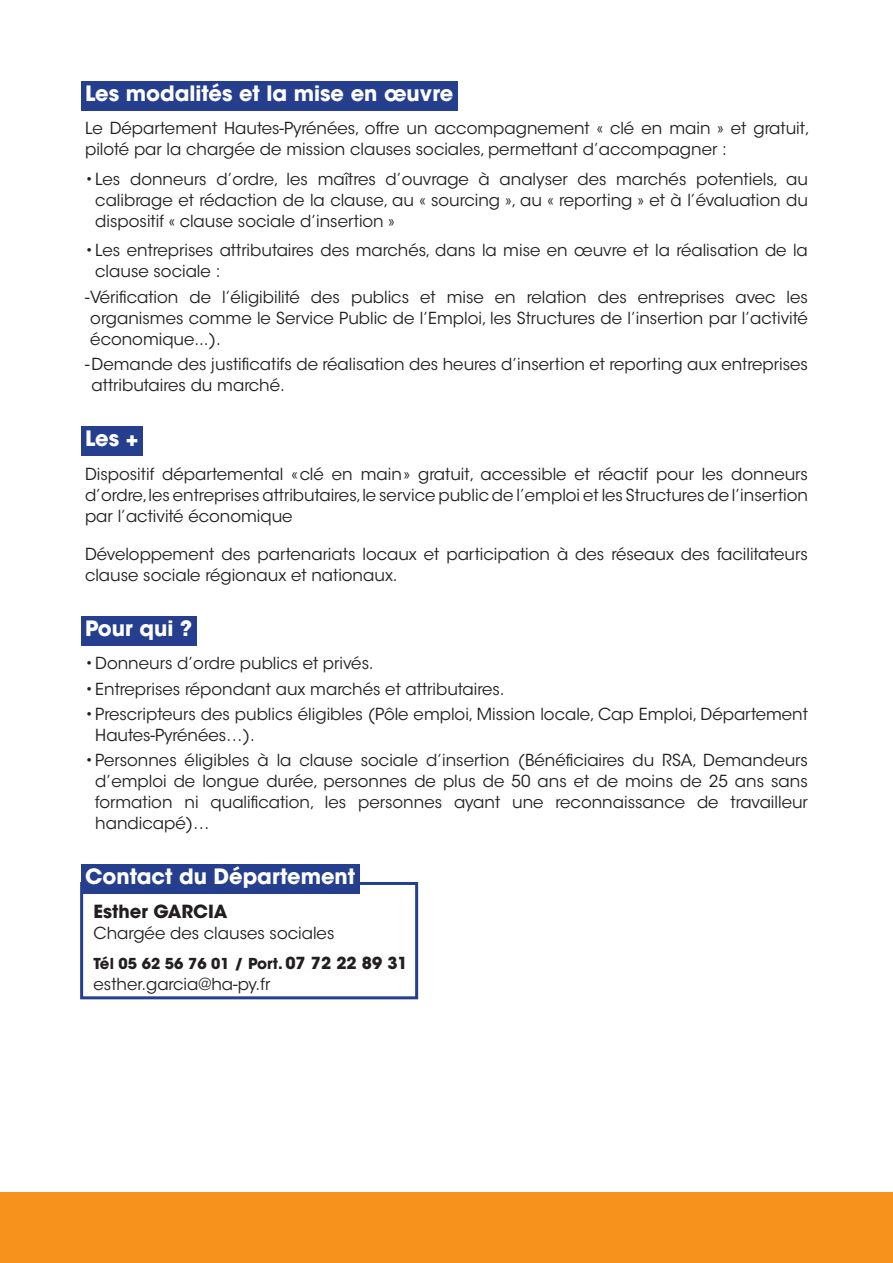
<style>
.page{position:relative;width:893px;height:1263px;background:#fff}
.page>*{position:absolute;margin:0;border:0;box-sizing:border-box;transform-origin:0 0}
.t1{font:700 21px "ITC Avant Garde Std";color:#fff}
.t2{font:700 18px "ITC Avant Garde Std";color:#231f20}
.t3{font:16.5px/21px "ITC Avant Garde Std";color:#231f20}
.t4{font:700 15px "ITC Avant Garde Std";color:#231f20}
.s1{font-size:16.5px}
</style>
<div class="page">
<div style="left:80px;top:882px;width:338px;height:117px;border:3px solid #253f8e"></div>
<div style="left:81px;top:81px;width:376px;height:29px;background:#253f8e"></div>
<div style="left:81px;top:426px;width:62px;height:30px;background:#253f8e"></div>
<div style="left:81px;top:616px;width:116px;height:29px;background:#253f8e"></div>
<div style="left:81px;top:864px;width:278px;height:30px;background:#253f8e"></div>
<div style="left:0;top:1193px;width:893px;height:70px;background:#f7931d"></div>
<p class="t1" style="left:85px;top:79px;width:370px">Les modalités et la mise en œuvre</p>
<p class="t3" style="left:85px;top:118px;width:726px">Le Département Hautes-Pyrénées, offre un accompagnement « clé en main » et gratuit, piloté par la chargée de mission clauses sociales, permettant d’accompagner :</p>
<p class="t3" style="left:95px;top:169px;width:714px;text-align:justify;text-indent:-10px">• Les donneurs d’ordre, les maîtres d’ouvrage à analyser des marchés potentiels, au calibrage et rédaction de la clause, au « sourcing », au « reporting » et à l’évaluation du dispositif « clause sociale d’insertion »</p>
<p class="t3" style="left:95px;top:240px;width:714px;text-indent:-10px">• Les entreprises attributaires des marchés, dans la mise en œuvre et la réalisation de la clause sociale :</p>
<p class="t3" style="left:90px;top:286px;width:719px;text-align:justify;text-indent:-5px">- Vérification de l’éligibilité des publics et mise en relation des entreprises avec les organismes comme le Service Public de l’Emploi, les Structures de l’insertion par l’activité économique...).</p>
<p class="t3" style="left:92px;top:354px;width:718px;text-indent:-7px">- Demande des justificatifs de réalisation des heures d’insertion et reporting aux entreprises attributaires du marché.</p>
<p class="t1" style="left:85px;top:425px;width:55px">Les +</p>
<p class="t3" style="left:85px;top:463px;width:724px;text-align:justify">Dispositif départemental «clé en main» gratuit, accessible et réactif pour les donneurs d’ordre, les entreprises attributaires, le service public de l’emploi et les Structures de l’insertion par l’activité économique</p>
<p class="t3" style="left:85px;top:543px;width:724px">Développement des partenariats locaux et participation à des réseaux des facilitateurs clause sociale régionaux et nationaux.</p>
<p class="t1" style="left:85px;top:614px;width:109px">Pour qui ?</p>
<p class="t3" style="left:85px;top:653px;width:290px">• Donneurs d’ordre publics et privés.</p>
<p class="t3" style="left:85px;top:678px;width:421px">• Entreprises répondant aux marchés et attributaires.</p>
<p class="t3" style="left:95px;top:704px;width:714px;text-indent:-10px">• Prescripteurs des publics éligibles (Pôle emploi, Mission locale, Cap Emploi, Département<br>Hautes-Pyrénées…).</p>
<p class="t3" style="left:95px;top:750px;width:714px;text-align:justify;text-indent:-10px">• Personnes éligibles à la clause sociale d’insertion (Bénéficiaires du RSA, Demandeurs d’emploi de longue durée, personnes de plus de 50 ans et de moins de 25 ans sans formation ni qualification, les personnes ayant une reconnaissance de travailleur handicapé)…</p>
<p class="t1" style="left:85px;top:863px;width:272px">Contact du Département</p>
<p class="t2" style="left:94px;top:900px;width:136px">Esther GARCIA</p>
<p class="t3" style="left:94px;top:923px;width:242px">Chargée des clauses sociales</p>
<p class="t4" style="left:94px;top:953px;width:316px">Tél 05 62 56 76 01 / Port. <span class="s1">07 72 22 89 31</span></p>
<p class="t3" style="left:94px;top:973px;width:178px">esther.garcia@ha-py.fr</p>
</div>
